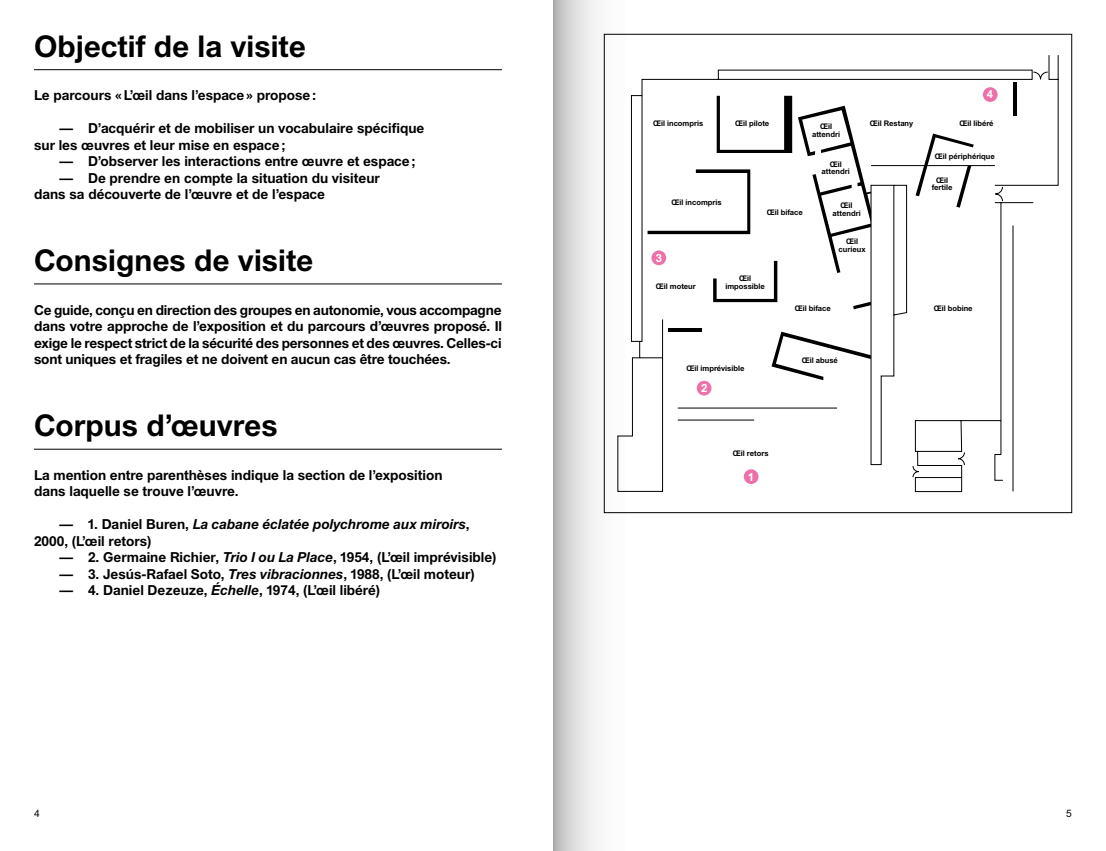
<style>
.page{position:relative;width:1106px;height:851px;background:#fff}
.page>*{position:absolute;margin:0;border:0;box-sizing:border-box;transform-origin:0 0}
.t1{font:700 30px "Union";color:#000}
.t2{font:700 13.8px/16.5px "Union";color:#000}
.t3{font:italic 700 13.8px/16.5px "Union";color:#000}
.t4{font:700 11.4px "Union";color:#fff}
.t5{font:10.35px "Union";color:#000}
.t6{font:700 7.65px/7.6px "Union";color:#000;text-align:center}
.s1{font-style:normal}
.s2{font-style:italic}
</style>
<div class="page">
<svg style="left:553px;top:0;width:72px;height:850px"></svg>
<hr style="left:34px;top:69px;width:468px;height:1px;background:#000">
<hr style="left:34px;top:283px;width:468px;height:1px;background:#000">
<hr style="left:34px;top:449px;width:468px;height:1px;background:#000">
<svg style="left:617px;top:55px;width:441px;height:437px"></svg>
<div style="left:982px;top:87px;width:15px;height:15px;background:#ed71a8;border-radius:50%"></div>
<div style="left:743px;top:469px;width:15px;height:15px;background:#ed71a8;border-radius:50%"></div>
<div style="left:696px;top:381px;width:15px;height:14px;background:#ed71a8;border-radius:50%"></div>
<div style="left:651px;top:250px;width:15px;height:15px;background:#ed71a8;border-radius:50%"></div>
<h1 class="t1" style="left:34px;top:28px;width:273px">Objectif de la visite</h1>
<p class="t2" style="left:34px;top:87px;width:284px">Le parcours «L’œil dans l’espace» propose:</p>
<p class="t2" style="left:34px;top:120px;width:392px;text-indent:26px">— D’acquérir et de mobiliser un vocabulaire spécifique sur les œuvres et leur mise en espace;</p>
<p class="t2" style="left:60px;top:153px;width:357px">— D’observer les interactions entre œuvre et espace;</p>
<p class="t2" style="left:34px;top:169px;width:347px;text-indent:26px">— De prendre en compte la situation du visiteur dans sa découverte de l’œuvre et de l’espace</p>
<h1 class="t1" style="left:34px;top:242px;width:281px">Consignes de visite</h1>
<p class="t2" style="left:34px;top:301px;width:469px;text-align:justify">Ce guide, conçu en direction des groupes en autonomie, vous accompagne dans votre approche de l’exposition et du parcours d’œuvres proposé. Il exige le respect strict de la sécurité des personnes et des œuvres. Celles-ci sont uniques et fragiles et ne doivent en aucun cas être touchées.</p>
<h1 class="t1" style="left:34px;top:407px;width:245px">Corpus d’œuvres</h1>
<p class="t2" style="left:34px;top:466px;width:410px">La mention entre parenthèses indique la section de l’exposition dans laquelle se trouve l’œuvre.</p>
<p class="t3" style="left:34px;top:516px;width:437px;text-indent:26px"><span class="s1">— 1. Daniel Buren,</span> La cabane éclatée polychrome aux miroirs<span class="s1">,<br>2000, (L’œil retors)</span></p>
<p class="t2" style="left:60px;top:549px;width:438px">— 2. Germaine Richier, <span class="s2">Trio I ou La Place</span>, 1954, (L’œil imprévisible)</p>
<p class="t2" style="left:60px;top:565px;width:417px">— 3. Jesús-Rafael Soto, <span class="s2">Tres vibracionnes</span>, 1988, (L’œil moteur)</p>
<p class="t2" style="left:60px;top:582px;width:322px">— 4. Daniel Dezeuze, <span class="s2">Échelle</span>, 1974, (L’œil libéré)</p>
<p class="t6" style="left:653px;top:120px;width:52px">Œil incompris</p>
<p class="t6" style="left:671px;top:199px;width:52px">Œil incompris</p>
<p class="t4" style="left:656px;top:251px;width:8px">3</p>
<p class="t4" style="left:986px;top:87px;width:8px">4</p>
<p class="t6" style="left:735px;top:120px;width:36px">Œil pilote</p>
<p class="t6" style="left:869px;top:120px;width:45px">Œil Restany</p>
<p class="t6" style="left:820px;top:122px;width:13px">Œil</p>
<p class="t6" style="left:959px;top:120px;width:36px">Œil libéré</p>
<p class="t6" style="left:812px;top:130px;width:30px">attendri</p>
<p class="t6" style="left:821px;top:160px;width:30px">Œil attendri</p>
<p class="t6" style="left:832px;top:202px;width:30px">Œil attendri</p>
<p class="t6" style="left:838px;top:237px;width:28px">Œil curieux</p>
<p class="t6" style="left:934px;top:152px;width:62px">Œil périphérique</p>
<p class="t6" style="left:931px;top:176px;width:22px">Œil fertile</p>
<p class="t6" style="left:766px;top:209px;width:38px">Œil biface</p>
<p class="t6" style="left:656px;top:282px;width:41px">Œil moteur</p>
<p class="t6" style="left:725px;top:274px;width:41px">Œil impossible</p>
<p class="t6" style="left:686px;top:364px;width:59px">Œil imprévisible</p>
<p class="t4" style="left:701px;top:381px;width:8px">2</p>
<p class="t6" style="left:733px;top:450px;width:37px">Œil retors</p>
<p class="t4" style="left:748px;top:469px;width:7px">1</p>
<p class="t6" style="left:794px;top:304px;width:38px">Œil biface</p>
<p class="t6" style="left:933px;top:304px;width:40px">Œil bobine</p>
<p class="t6" style="left:801px;top:357px;width:38px">Œil abusé</p>
<p class="t5" style="left:34px;top:807px;width:7px">4</p>
<p class="t5" style="left:1066px;top:807px;width:7px">5</p>
</div>
